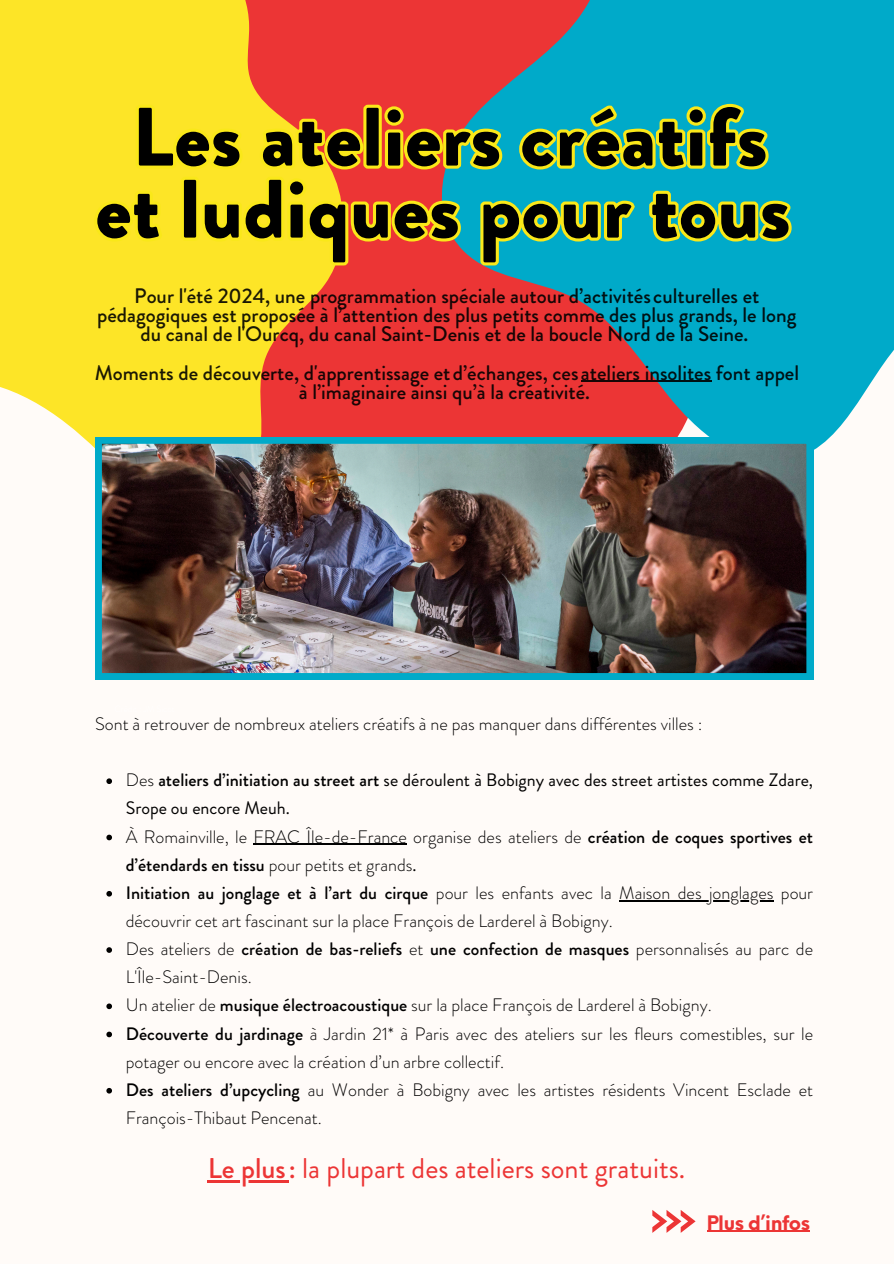
<style>
.page{position:relative;width:894px;height:1264px;background:#fff}
.page>*{position:absolute;margin:0;border:0;box-sizing:border-box;transform-origin:0 0}
.t1{font:900 82.5px/72px "Brandon Grotesque";letter-spacing:.005em;color:#000;text-align:center}
.t2{font:28.5px "Brandon Grotesque";color:#ec3535}
.t3{font:500 21px/19.2px "Brandon Grotesque";color:#000;text-align:center}
.t4{font:700 19.5px "Neue Einstellung";letter-spacing:-.025em;color:#ec3535}
.t5{font:300 18px/28.2px "Brandon Grotesque";color:#000}
.t6{font:18px/28.2px "Brandon Grotesque";color:#000}
.s1{font-weight:300}
.s2{font-weight:500}
.s3{font-weight:400}
</style>
<div class="page">
<div style="left:0;top:0;width:893px;height:1263px;background:#fffbf8"></div>
<svg style="left:481px;top:0;width:412px;height:558px;background:#4a97ac"></svg>
<svg style="left:0;top:0;width:481px;height:449px;background:#f6a431"></svg>
<img style="left:95px;top:437px;width:717px;height:242px">
<svg style="left:133px;top:99px;width:639px;height:72px;background:#aeb853"></svg>
<svg style="left:90px;top:171px;width:706px;height:97px;background:#9cbb60"></svg>
<hr style="left:580px;top:380px;width:131px;height:2px;background:#000">
<svg style="left:106px;top:778px;width:6px;height:6px"></svg>
<svg style="left:106px;top:834px;width:6px;height:6px"></svg>
<hr style="left:253px;top:843px;width:154px;height:1px;background:#000">
<svg style="left:106px;top:891px;width:6px;height:5px"></svg>
<hr style="left:619px;top:900px;width:154px;height:1px;background:#000">
<svg style="left:106px;top:947px;width:6px;height:5px"></svg>
<svg style="left:106px;top:1003px;width:6px;height:6px"></svg>
<svg style="left:106px;top:1031px;width:6px;height:6px"></svg>
<svg style="left:106px;top:1087px;width:6px;height:6px"></svg>
<hr style="left:208px;top:1180px;width:81px;height:2px;background:#ec3535">
<hr style="left:706px;top:1230px;width:103px;height:1px;background:#ec3535">
<svg style="left:652px;top:1210px;width:43px;height:22px"></svg>
<p class="t1" style="left:95px;top:102px;width:696px">Les ateliers créatifs et ludiques pour tous</p>
<p class="t3" style="left:97px;top:286px;width:700px">Pour l'été 2024, une programmation spéciale autour d’activitésculturelles et pédagogiques est proposée à l’attention des plus petits comme des plus grands, le long du canal de l'Ourcq, du canal Saint-Denis et de la boucle Nord de la Seine.</p>
<p class="t3" style="left:94px;top:363px;width:706px">Moments de découverte, d'apprentissage etd’échanges, ces ateliers insolites font appel à l’imaginaire ainsi qu’à la créativité.</p>
<p class="t5" style="left:95px;top:710px;width:608px">Sont à retrouver de nombreux ateliers créatifs à ne pas manquer dans différentes villes :</p>
<h1 class="t6" style="left:126px;top:766px;width:688px"><span class="s1">Des</span> <span class="s2">ateliers d’initiation au street art</span> se déroulent à Bobigny avec des street artistes comme Zdare,<br>Srope ou encore Meuh.</h1>
<h3 class="t5" style="left:126px;top:822px;width:688px">À Romainville, le FRAC Île-de-France organise des ateliers de <span class="s2">création de coques sportives et d’étendards en tissu</span> pour petits et grands<span class="s3">.</span></h3>
<h3 class="t5" style="left:126px;top:878px;width:688px"><span class="s2">Initiation au jonglage et à l’art du cirque</span> pour les enfants avec la Maison des jonglages pour</h3>
<p class="t5" style="left:126px;top:906px;width:688px">découvrir cet art fascinant sur la place François de Larderel à Bobigny.<br>Des ateliers de <span class="s2">création de bas-reliefs</span> et <span class="s2">une confection de masques</span> personnalisés au parc de</p>
<p class="t5" style="left:126px;top:963px;width:587px">L'Île-Saint-Denis.<br>Un atelier de <span class="s2">musique électroacoustique</span> sur la place François de Larderel à Bobigny.</p>
<h4 class="t5" style="left:126px;top:1019px;width:688px"><span class="s2">Découverte du jardinage</span> à Jardin 21* à Paris avec des ateliers sur les fleurs comestibles, sur le</h4>
<p class="t5" style="left:126px;top:1047px;width:688px">potager ou encore avec la création d’un arbre collectif.<br><span class="s2">Des ateliers d’upcycling</span> au Wonder à Bobigny avec les artistes résidents Vincent Esclade et</p>
<p class="t5" style="left:126px;top:1103px;width:197px">François-Thibaut Pencenat.</p>
<p class="t2" style="left:208px;top:1147px;width:479px"><span class="s2">Le plus:</span> la plupart des ateliers sont gratuits.</p>
<p class="t4" style="left:706px;top:1204px;width:105px">Plus d’infos</p>
</div>
